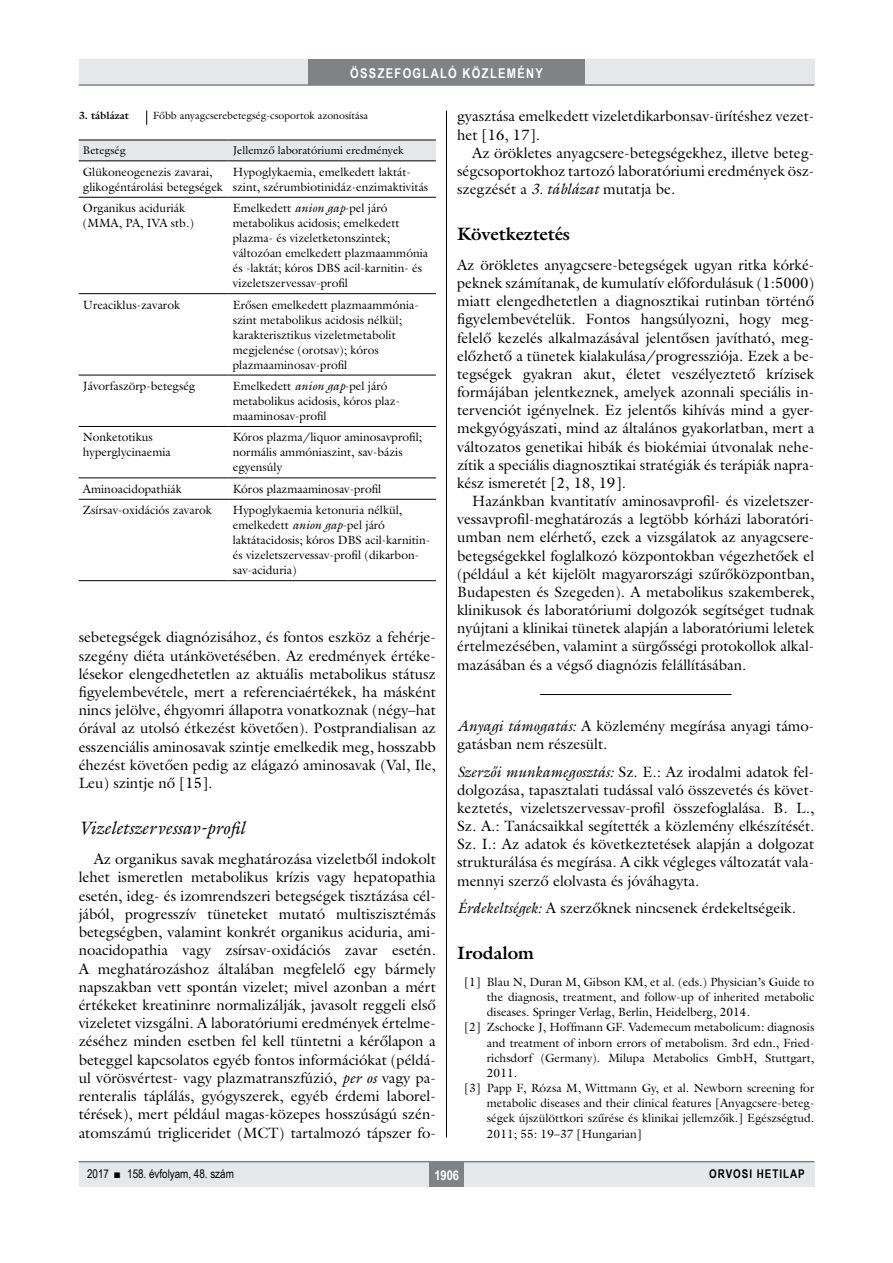
<style>
.page{position:relative;width:893px;height:1263px;background:#fff}
.page>*{position:absolute;margin:0;border:0;box-sizing:border-box;transform-origin:0 0}
.alcimkurziv{font:italic 18px "Galliard Reg";color:#000}
.alcimbold{font:700 18px "Galliard Reg";color:#000}
.Body_tompa{font:15px/18.1px "Galliard Reg";color:#000;text-align:justify}
.body-s{font:15px/18.1px "Galliard Reg";color:#000}
.Body_Text{font:15px/18.1px "Galliard Reg";color:#000;text-align:justify}
.t1{font:700 13.5px "Arial Narrow";letter-spacing:.1em;color:#fff}
.tabla{font:12px/15px "Galliard Reg";color:#000}
.t2{font:12px "Arial Narrow";color:#000}
.t3{font:700 12px "Arial Narrow";letter-spacing:.08em;color:#000}
.tablafej{font:11.25px "Galliard Reg";color:#000}
.kepalairas2{font:10.5px "Galliard Reg";color:#000}
.kepalairas1{font:700 10.5px "Galliard Reg";color:#000}
.s1{font-style:italic}
</style>
<div class="page">
<div style="left:79px;top:1161px;width:735px;height:25px;background:#e6e7e8"></div>
<hr style="left:79px;top:1161px;width:735px;height:1px;background:#808285">
<div style="left:430px;top:1161px;width:34px;height:25px;background:#808285"></div>
<div style="left:79px;top:60px;width:735px;height:25px;background:#e6e7e8"></div>
<div style="left:308px;top:60px;width:277px;height:25px;background:#808285"></div>
<hr style="left:79px;top:84px;width:735px;height:2px;background:#808285">
<hr style="left:446px;top:111px;width:1px;height:1026px;background:#000">
<hr style="left:540px;top:694px;width:191px;height:1px;background:#000">
<svg style="left:146px;top:111px;width:1px;height:14px"></svg>
<div style="left:79px;top:141px;width:357px;height:19px;background:#e6e7e8"></div>
<hr style="left:79px;top:197px;width:150px;height:1px;background:#000">
<hr style="left:229px;top:197px;width:207px;height:1px;background:#000">
<hr style="left:79px;top:293px;width:150px;height:1px;background:#000">
<hr style="left:229px;top:293px;width:207px;height:1px;background:#000">
<hr style="left:79px;top:375px;width:150px;height:1px;background:#000">
<hr style="left:229px;top:375px;width:207px;height:1px;background:#000">
<hr style="left:79px;top:426px;width:150px;height:1px;background:#000">
<hr style="left:229px;top:426px;width:207px;height:1px;background:#000">
<hr style="left:79px;top:477px;width:150px;height:1px;background:#000">
<hr style="left:229px;top:477px;width:207px;height:1px;background:#000">
<hr style="left:79px;top:499px;width:150px;height:1px;background:#000">
<hr style="left:229px;top:499px;width:207px;height:1px;background:#000">
<hr style="left:79px;top:580px;width:150px;height:1px;background:#000">
<hr style="left:229px;top:580px;width:207px;height:1px;background:#000">
<hr style="left:79px;top:140px;width:150px;height:1px;background:#000">
<hr style="left:229px;top:140px;width:207px;height:1px;background:#000">
<hr style="left:79px;top:160px;width:150px;height:1px;background:#000">
<hr style="left:229px;top:160px;width:207px;height:1px;background:#000">
<p class="t1" style="left:350px;top:63px;width:194px">ÖSSZEFOGLALÓ KÖZLEMÉNY</p>
<p class="kepalairas1" style="left:79px;top:109px;width:52px">3. táblázat</p>
<p class="kepalairas2" style="left:153px;top:109px;width:217px">Főbb anyagcserebetegség-csoportok azonosítása</p>
<p class="tablafej" style="left:83px;top:144px;width:44px">Betegség</p>
<p class="tablafej" style="left:233px;top:144px;width:173px">Jellemző laboratóriumi eredmények</p>
<p class="tabla" style="left:83px;top:164px;width:142px">Glükoneogenezis zavarai, glikogéntárolási betegségek</p>
<p class="tabla" style="left:233px;top:164px;width:197px">Hypoglykaemia, emelkedett laktát&shy;szint, szérumbiotinidáz-enzimaktivitás</p>
<p class="tabla" style="left:83px;top:201px;width:113px">Organikus aciduriák (MMA, PA, IVA stb.)</p>
<p class="tabla" style="left:233px;top:201px;width:197px">Emelkedett <span class="s1">anion gap</span>-pel járó metabolikus acidosis; emelkedett plazma- és vizeletketonszintek; változóan emelkedett plazmaammónia és -laktát; kóros DBS acil-karnitin- és vizeletszervessav-profil</p>
<p class="tabla" style="left:83px;top:297px;width:99px">Ureaciklus-zavarok</p>
<p class="tabla" style="left:233px;top:297px;width:188px">Erősen emelkedett plazmaammónia&shy;szint metabolikus acidosis nélkül; karakterisztikus vizeletmetabolit megjelenése (orotsav); kóros plazmaaminosav-profil</p>
<p class="tabla" style="left:83px;top:378px;width:114px">Jávorfaszörp-betegség</p>
<p class="tabla" style="left:233px;top:378px;width:169px">Emelkedett <span class="s1">anion gap</span>-pel járó metabolikus acidosis, kóros plaz&shy;maaminosav-profil</p>
<p class="tabla" style="left:83px;top:430px;width:89px">Nonketotikus hyperglycinaemia</p>
<p class="tabla" style="left:233px;top:430px;width:191px">Kóros plazma/liquor aminosavprofil; normális ammóniaszint, sav-bázis egyensúly</p>
<p class="tabla" style="left:83px;top:481px;width:100px">Aminoacidopathiák</p>
<p class="tabla" style="left:233px;top:481px;width:150px">Kóros plazmaaminosav-profil</p>
<p class="tabla" style="left:83px;top:502px;width:130px">Zsírsav-oxidációs zavarok</p>
<p class="tabla" style="left:233px;top:502px;width:199px">Hypoglykaemia ketonuria nélkül, emelkedett <span class="s1">anion gap</span>-pel járó laktátacidosis; kóros DBS acil-karnitin&shy;és vizeletszervessav-profil (dikarbon&shy;sav-aciduria)</p>
<p class="Body_tompa" style="left:79px;top:628px;width:359px">sebetegségek diagnózisához, és fontos eszköz a fehérje&shy;szegény diéta utánkövetésében. Az eredmények értéke&shy;lésekor elengedhetetlen az aktuális metabolikus státusz figyelembevétele, mert a referenciaértékek, ha másként nincs jelölve, éhgyomri állapotra vonatkoznak (négy–hat órával az utolsó étkezést követően). Postprandialisan az esszenciális aminosavak szintje emelkedik meg, hosszabb éhezést követően pedig az elágazó aminosavak (Val, Ile, Leu) szintje nő [15].</p>
<p class="alcimkurziv" style="left:79px;top:816px;width:168px">Vizeletszervessav-profil</p>
<p class="body-s" style="left:79px;top:850px;width:359px;text-indent:15px">Az organikus savak meghatározása vizeletből indokolt lehet ismeretlen metabolikus krízis vagy hepatopathia esetén, ideg- és izomrendszeri betegségek tisztázása cél&shy;jából, progresszív tüneteket mutató multiszisztémás betegségben, valamint konkrét organikus aciduria, ami&shy;noacidopathia vagy zsírsav-oxidációs zavar esetén.<br>A meghatározáshoz általában megfelelő egy bármely napszakban vett spontán vizelet; mivel azonban a mért értékeket kreatininre normalizálják, javasolt reggeli első vizeletet vizsgálni. A laboratóriumi eredmények értelme&shy;zéséhez minden esetben fel kell tüntetni a kérőlapon a beteggel kapcsolatos egyéb fontos információkat (példá&shy;ul vörösvértest- vagy plazmatranszfúzió, <span class="s1">per os</span> vagy pa&shy;renteralis táplálás, gyógyszerek, egyéb érdemi laborel&shy;térések), mert például magas-közepes hosszúságú szén&shy;atomszámú trigliceridet (MCT) tartalmozó tápszer fo-</p>
<p class="body-s" style="left:457px;top:107px;width:359px">gyasztása emelkedett vizeletdikarbonsav-ürítéshez vezet&shy;het [16, 17].</p>
<p class="Body_Text" style="left:457px;top:143px;width:359px;text-indent:15px">Az örökletes anyagcsere-betegségekhez, illetve beteg&shy;ségcsoportokhoz tartozó laboratóriumi eredmények ös - szegzését a <span class="s1">3. táblázat</span> mutatja be.</p>
<p class="alcimbold" style="left:457px;top:222px;width:115px">Következtetés</p>
<p class="Body_tompa" style="left:457px;top:256px;width:359px;text-align:left">Az örökletes anyagcsere-betegségek ugyan ritka kórké&shy;peknek számítanak, de kumulatív előfordulásuk (1:5000) miatt elengedhetetlen a diagnosztikai rutinban történő figyelembevételük. Fontos hangsúlyozni, hogy meg&shy;felelő kezelés alkalmazásával jelentősen javítható, meg&shy;előzhető a tünetek kialakulása/progressziója. Ezek a be&shy;tegségek gyakran akut, életet veszélyeztető krízisek formájában jelentkeznek, amelyek azonnali speciális in&shy;tervenciót igényelnek. Ez jelentős kihívás mind a gyer&shy;mekgyógyászati, mind az általános gyakorlatban, mert a változatos genetikai hibák és biokémiai útvonalak nehe&shy;zítik a speciális diagnosztikai stratégiák és terápiák napra&shy;kész ismeretét [2, 18, 19].</p>
<p class="Body_Text" style="left:457px;top:492px;width:359px;text-indent:15px">Hazánkban kvantitatív aminosavprofil- és vizeletszer&shy;vessavprofil-meghatározás a legtöbb kórházi laboratóri&shy;umban nem elérhető, ezek a vizsgálatok az anyagcsere&shy;betegségekkel foglalkozó központokban végezhetőek el (például a két kijelölt magyarországi szűrőközpontban, Budapesten és Szegeden). A metabolikus szakemberek, klinikusok és laboratóriumi dolgozók segítséget tudnak nyújtani a klinikai tünetek alapján a laboratóriumi leletek értelmezésében, valamint a sürgősségi protokollok alkal&shy;mazásában és a végső diagnózis felállításában.</p>
<p class="Body_tompa" style="left:457px;top:717px;width:359px"><span class="s1">Anyagi támogatás:</span> A közlemény megírása anyagi támo&shy;gatásban nem részesült.</p>
<p class="Body_tompa" style="left:457px;top:762px;width:359px"><span class="s1">Szerzői munkamegosztás:</span> Sz. E.: Az irodalmi adatok fel&shy;dolgozása, tapasztalati tudással való összevetés és követ&shy;keztetés, vizeletszervessav-profil összefoglalása. B. L., Sz. A.: Tanácsaikkal segítették a közlemény elkészítését.<br>Sz. I.: Az adatok és következtetések alapján a dolgozat strukturálása és megírása. A cikk végleges változatát vala&shy;mennyi szerző elolvasta és jóváhagyta.</p>
<p class="Body_tompa" style="left:457px;top:898px;width:340px"><span class="s1">Érdekeltségek:</span> A szerzőknek nincsenek érdekeltségeik.</p>
<p class="alcimbold" style="left:457px;top:941px;width:78px">Irodalom</p>
<p class="tabla" style="left:487px;top:974px;width:329px;text-align:justify;text-indent:-23px">[1] Blau N, Duran M, Gibson KM, et al. (eds.) Physician’s Guide to the diagnosis, treatment, and follow-up of inherited metabolic diseases. Springer Verlag, Berlin, Heidelberg, 2014.</p>
<p class="tabla" style="left:487px;top:1019px;width:329px;text-indent:-23px">[2] Zschocke J, Hoffmann GF. Vademecum metabolicum: diagnosis and treatment of inborn errors of metabolism. 3rd edn., Fried&shy;richsdorf (Germany). Milupa Metabolics GmbH, Stuttgart, 2011.</p>
<p class="tabla" style="left:487px;top:1080px;width:329px;text-align:justify;text-indent:-23px">[3] Papp F, Rózsa M, Wittmann Gy, et al. Newborn screening for metabolic diseases and their clinical features [Anyagcsere-beteg&shy;ségek újszülöttkori szűrése és klinikai jellemzőik.] Egészségtud.<br>2011; 55: 19–37 [Hungarian]</p>
<p class="t2" style="left:87px;top:1165px;width:148px">2017 ■ 158. évfolyam, 48. szám</p>
<p class="t1" style="left:434px;top:1165px;width:26px">1906</p>
<p class="t3" style="left:709px;top:1165px;width:97px">ORVOSI HETILAP</p>
</div>
